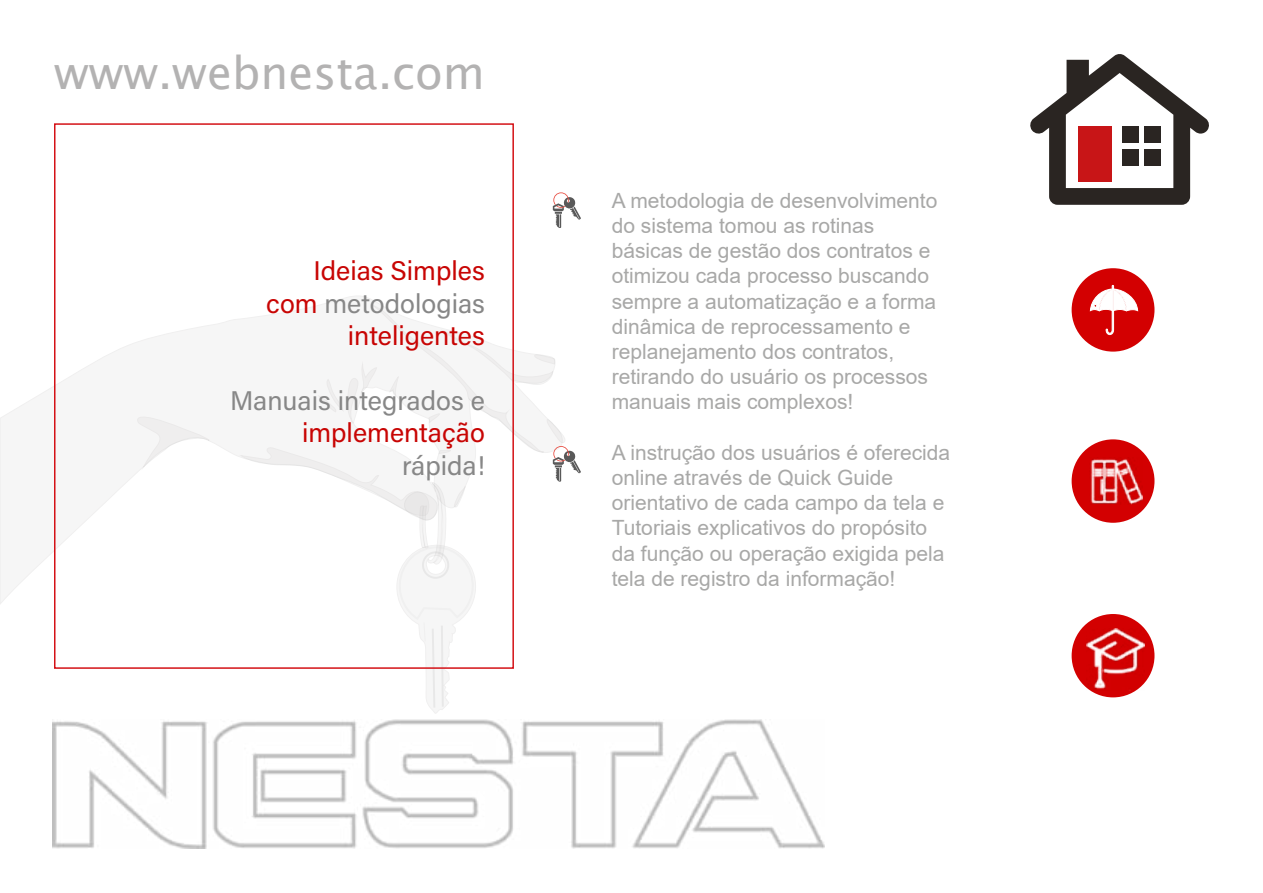
<style>
.page{position:relative;width:1263px;height:893px;background:#fff}
.page>*{position:absolute;margin:0;border:0;box-sizing:border-box;transform-origin:0 0}
.t1{font:45px "Lucida Sans Unicode";color:#b3b2b2}
.t2{font:27px/32.4px "Acumin Variable Concept";color:#c80504;text-align:right}
.t3{font:27px "Acumin Variable Concept";color:#878787}
.t4{font:21px/25.2px "Arial";color:#a8a8a7}
.s1{color:#878787}
</style>
<div class="page">
<svg style="left:0;top:296px;width:378px;height:308px"></svg>
<svg style="left:1030px;top:54px;width:179px;height:151px"></svg>
<div style="left:1078px;top:126px;width:34px;height:56px;background:#c81517"></div>
<div style="left:1122px;top:126px;width:16px;height:17px;background:#2a2522"></div>
<div style="left:1144px;top:126px;width:17px;height:17px;background:#2a2522"></div>
<div style="left:1122px;top:149px;width:16px;height:16px;background:#2a2522"></div>
<div style="left:1144px;top:149px;width:17px;height:16px;background:#2a2522"></div>
<div style="left:1071px;top:268px;width:83px;height:84px;background:#d30001;border-radius:50%"></div>
<div style="left:1071px;top:439px;width:83px;height:84px;background:#d30001;border-radius:50%"></div>
<div style="left:1071px;top:614px;width:83px;height:83px;background:#d30001;border-radius:50%"></div>
<img style="left:53px;top:720px;width:771px;height:128px">
<svg style="left:553px;top:192px;width:28px;height:36px"></svg>
<svg style="left:238px;top:303px;width:343px;height:411px"></svg>
<img style="left:1090px;top:457px;width:52px;height:47px">
<svg style="left:1090px;top:285px;width:48px;height:50px"></svg>
<img style="left:1086px;top:629px;width:59px;height:62px">
<h1 class="t1" style="left:54px;top:38px;width:432px">www.webnesta.com</h1>
<p class="t2" style="left:266px;top:254px;width:220px">Ideias Simples com <span class="s1">metodologias </span>inteligentes</p>
<p class="t3" style="left:230px;top:382px;width:256px">Manuais integrados e</p>
<p class="t2" style="left:302px;top:416px;width:184px">implementação</p>
<p class="t3" style="left:402px;top:447px;width:84px">rápida!</p>
<p class="t4" style="left:612px;top:188px;width:327px">A metodologia de desenvolvimento do sistema tomou as rotinas básicas de gestão dos contratos e otimizou cada processo buscando sempre a automatização e a forma dinâmica de reprocessamento e replanejamento dos contratos, retirando do usuário os processos manuais mais complexos!</p>
<p class="t4" style="left:612px;top:440px;width:340px">A instrução dos usuários é oferecida online através de Quick Guide orientativo de cada campo da tela e Tutoriais explicativos do propósito da função ou operação exigida pela tela de registro da informação!</p>
</div>
